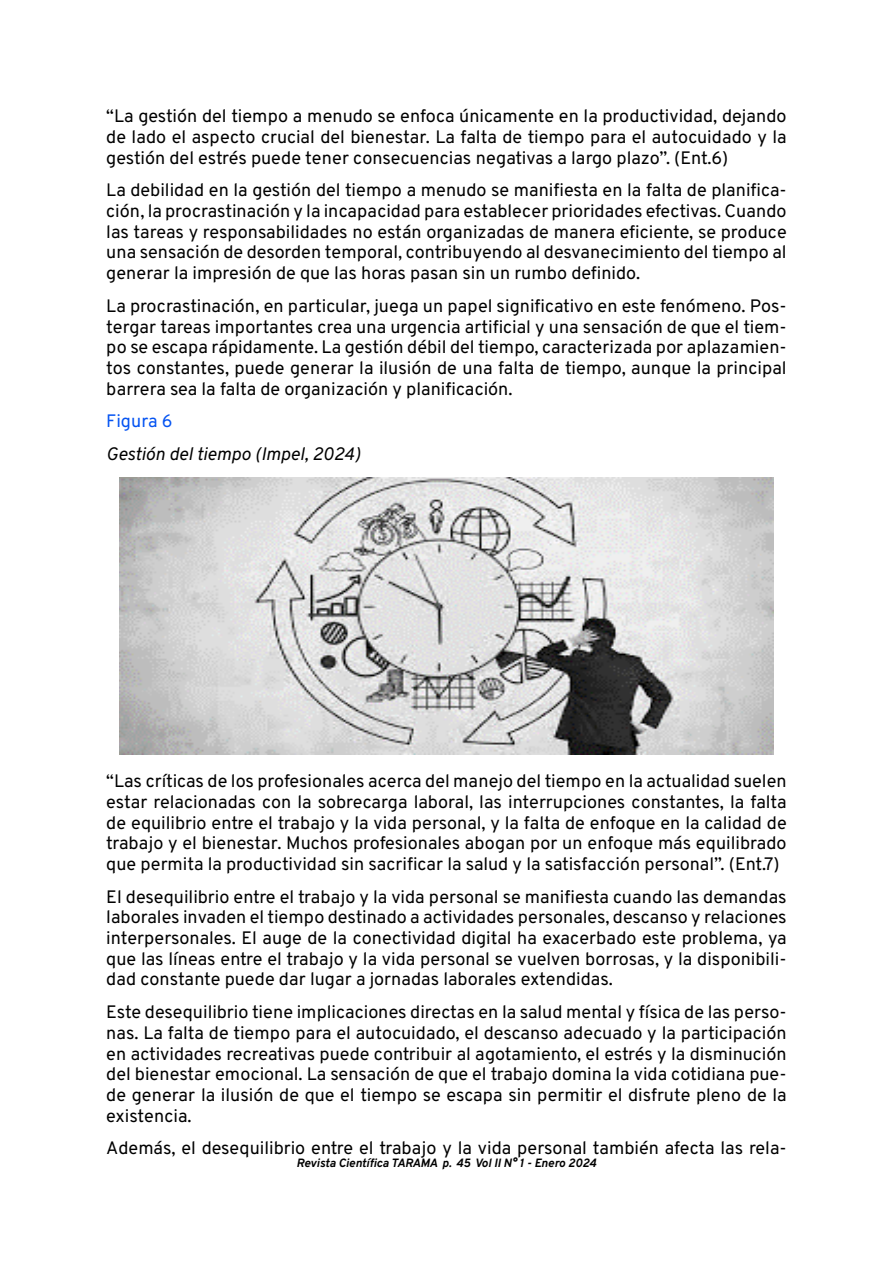
<style>
.page{position:relative;width:893px;height:1263px;background:#fff}
.page>*{position:absolute;margin:0;border:0;box-sizing:border-box;transform-origin:0 0}
.t1{font:18px/20.7px "Overpass";color:#000;text-align:justify}
.t2{font:italic 18px "Overpass";color:#000}
.t3{font:18px "Overpass";color:#0554f2}
.t4{font:italic 12px "Overpass";letter-spacing:-.005em;color:#000}
</style>
<div class="page">
<img style="left:119px;top:478px;width:655px;height:276px">
<p class="t1" style="left:106px;top:105px;width:682px">“La gestión del tiempo a menudo se enfoca únicamente en la productividad, dejando de lado el aspecto crucial del bienestar. La falta de tiempo para el autocuidado y la gestión del estrés puede tener consecuencias negativas a largo plazo”. (Ent.6)</p>
<p class="t1" style="left:106px;top:179px;width:682px">La debilidad en la gestión del tiempo a menudo se manifiesta en la falta de planifica&shy;ción, la procrastinación y la incapacidad para establecer prioridades efectivas. Cuando las tareas y responsabilidades no están organizadas de manera eficiente, se produce una sensación de desorden temporal, contribuyendo al desvanecimiento del tiempo al generar la impresión de que las horas pasan sin un rumbo definido.</p>
<p class="t1" style="left:106px;top:295px;width:682px">La procrastinación, en particular, juega un papel significativo en este fenómeno. Pos&shy;tergar tareas importantes crea una urgencia artificial y una sensación de que el tiem&shy;po se escapa rápidamente. La gestión débil del tiempo, caracterizada por aplazamien&shy;tos constantes, puede generar la ilusión de una falta de tiempo, aunque la principal barrera sea la falta de organización y planificación.</p>
<p class="t3" style="left:106px;top:407px;width:68px">Figura 6</p>
<p class="t2" style="left:106px;top:439px;width:256px">Gestión del tiempo (Impel, 2024)</p>
<p class="t1" style="left:106px;top:770px;width:682px">“Las críticas de los profesionales acerca del manejo del tiempo en la actualidad suelen estar relacionadas con la sobrecarga laboral, las interrupciones constantes, la falta de equilibrio entre el trabajo y la vida personal, y la falta de enfoque en la calidad de trabajo y el bienestar. Muchos profesionales abogan por un enfoque más equilibrado que permita la productividad sin sacrificar la salud y la satisfacción personal”. (Ent.7)</p>
<p class="t1" style="left:106px;top:885px;width:682px">El desequilibrio entre el trabajo y la vida personal se manifiesta cuando las demandas laborales invaden el tiempo destinado a actividades personales, descanso y relaciones interpersonales. El auge de la conectividad digital ha exacerbado este problema, ya que las líneas entre el trabajo y la vida personal se vuelven borrosas, y la disponibili&shy;dad constante puede dar lugar a jornadas laborales extendidas.</p>
<p class="t1" style="left:106px;top:1001px;width:682px">Este desequilibrio tiene implicaciones directas en la salud mental y física de las perso&shy;nas. La falta de tiempo para el autocuidado, el descanso adecuado y la participación en actividades recreativas puede contribuir al agotamiento, el estrés y la disminución del bienestar emocional. La sensación de que el trabajo domina la vida cotidiana pue&shy;de generar la ilusión de que el tiempo se escapa sin permitir el disfrute pleno de la existencia.</p>
<p class="t1" style="left:106px;top:1137px;width:682px">Además, el desequilibrio entre el trabajo y la vida personal también afecta las rela-</p>
<p class="t4" style="left:297px;top:1153px;width:301px">Revista Científica TARAMA p. 45 Vol II N° 1 - Enero 2024</p>
</div>
